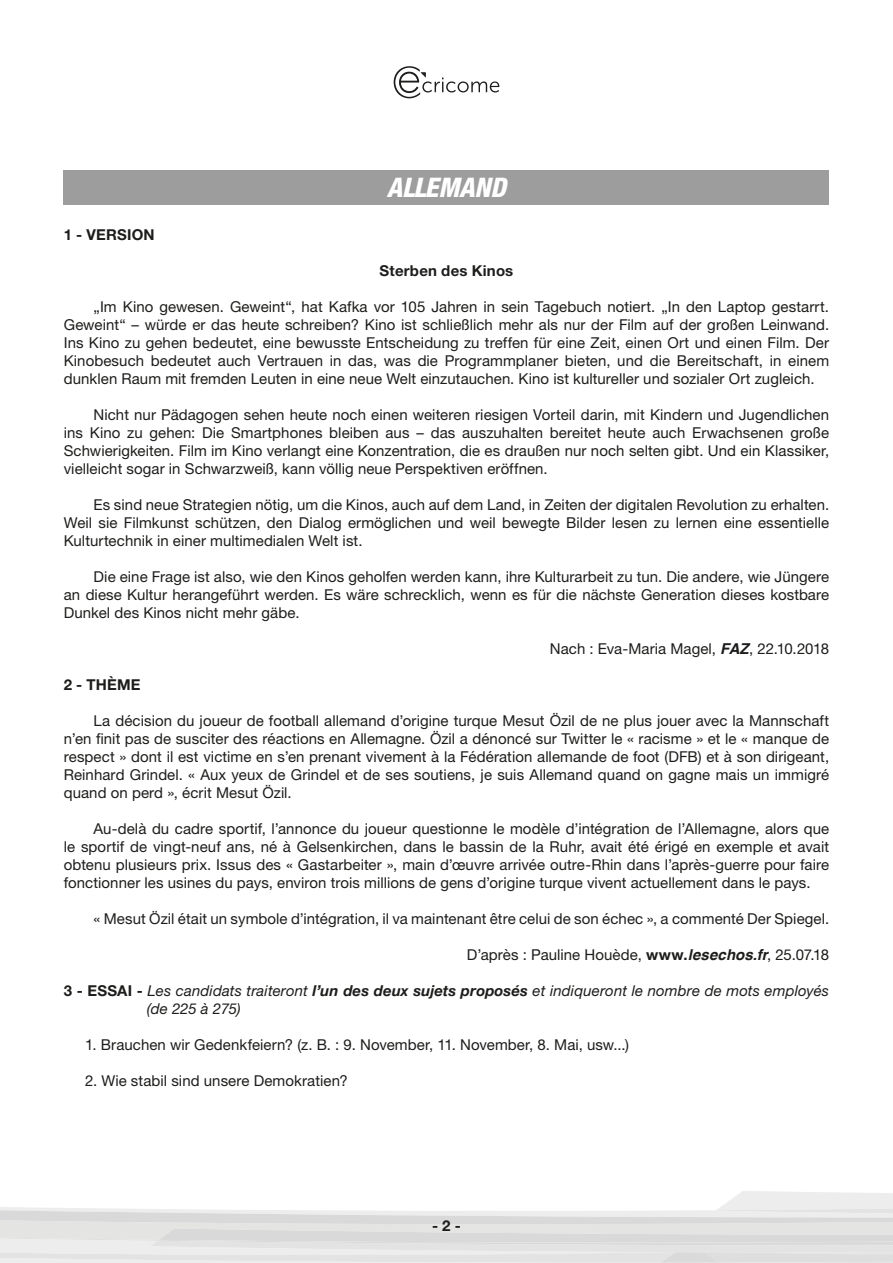
<style>
.page{position:relative;width:893px;height:1263px;background:#fff}
.page>*{position:absolute;margin:0;border:0;box-sizing:border-box;transform-origin:0 0}
.t1{font:italic 800 condensed 27px "Helvetica Neue";letter-spacing:-.01em;color:#fff}
.t2{font:15px/18px "Helvetica Neue LT Std";letter-spacing:.005em;color:#1d1d1b;text-align:justify}
.t3{font:italic 15px/18px "Helvetica Neue LT Std";letter-spacing:.01em;color:#1d1d1b}
.t4{font:700 15px "Helvetica Neue LT Std";letter-spacing:.015em;color:#1d1d1b}
.s1{font-family:"Helvetica";font-weight:700;font-style:italic}
.s2{font-weight:700}
.s3{font-weight:700;font-style:normal}
.s4{font-family:"Helvetica Neue";font-weight:700}
</style>
<div class="page">
<svg style="left:0;top:1191px;width:893px;height:72px"></svg>
<svg style="left:394px;top:66px;width:105px;height:32px"></svg>
<div style="left:64px;top:170px;width:765px;height:34px;background:#9d9d9d"></div>
<p class="t4" style="left:64px;top:225px;width:92px">1 - VERSION</p>
<h1 class="t1" style="left:387px;top:171px;width:121px">ALLEMAND</h1>
<p class="t4" style="left:380px;top:261px;width:135px">Sterben des Kinos</p>
<p class="t2" style="left:64px;top:298px;width:767px;text-indent:30px">„Im Kino gewesen. Geweint“, hat Kafka vor 105 Jahren in sein Tagebuch notiert. „In den Laptop gestarrt.<br>Geweint“ – würde er das heute schreiben? Kino ist schließlich mehr als nur der Film auf der großen Leinwand.<br>Ins Kino zu gehen bedeutet, eine bewusste Entscheidung zu treffen für eine Zeit, einen Ort und einen Film. Der Kinobesuch bedeutet auch Vertrauen in das, was die Programmplaner bieten, und die Bereitschaft, in einem dunklen Raum mit fremden Leuten in eine neue Welt einzutauchen. Kino ist kultureller und sozialer Ort zugleich.</p>
<p class="t2" style="left:64px;top:406px;width:767px;text-indent:30px">Nicht nur Pädagogen sehen heute noch einen weiteren riesigen Vorteil darin, mit Kindern und Jugendlichen ins Kino zu gehen: Die Smartphones bleiben aus – das auszuhalten bereitet heute auch Erwachsenen große Schwierigkeiten. Film im Kino verlangt eine Konzentration, die es draußen nur noch selten gibt. Und ein Klassiker, vielleicht sogar in Schwarzweiß, kann völlig neue Perspektiven eröffnen.</p>
<p class="t2" style="left:64px;top:496px;width:767px;text-indent:30px">Es sind neue Strategien nötig, um die Kinos, auch auf dem Land, in Zeiten der digitalen Revolution zu erhalten.<br>Weil sie Filmkunst schützen, den Dialog ermöglichen und weil bewegte Bilder lesen zu lernen eine essentielle Kulturtechnik in einer multimedialen Welt ist.</p>
<p class="t2" style="left:64px;top:568px;width:767px;text-indent:30px">Die eine Frage ist also, wie den Kinos geholfen werden kann, ihre Kulturarbeit zu tun. Die andere, wie Jüngere an diese Kultur herangeführt werden. Es wäre schrecklich, wenn es für die nächste Generation dieses kostbare Dunkel des Kinos nicht mehr gäbe.</p>
<p class="t2" style="left:550px;top:640px;width:281px">Nach : Eva-Maria Magel, <span class="s1">FAZ</span>, 22.10.2018</p>
<p class="t4" style="left:64px;top:675px;width:78px">2 - THÈME</p>
<p class="t2" style="left:64px;top:712px;width:767px;text-indent:30px">La décision du joueur de football allemand d’origine turque Mesut Özil de ne plus jouer avec la Mannschaft n’en finit pas de susciter des réactions en Allemagne. Özil a dénoncé sur Twitter le « racisme » et le « manque de respect » dont il est victime en s’en prenant vivement à la Fédération allemande de foot (DFB) et à son dirigeant, Reinhard Grindel. « Aux yeux de Grindel et de ses soutiens, je suis Allemand quand on gagne mais un immigré quand on perd », écrit Mesut Özil.</p>
<p class="t2" style="left:64px;top:820px;width:767px;text-indent:30px">Au-delà du cadre sportif, l’annonce du joueur questionne le modèle d’intégration de l’Allemagne, alors que le sportif de vingt-neuf ans, né à Gelsenkirchen, dans le bassin de la Ruhr, avait été érigé en exemple et avait obtenu plusieurs prix. Issus des « Gastarbeiter », main d’œuvre arrivée outre-Rhin dans l’après-guerre pour faire fonctionner les usines du pays, environ trois millions de gens d’origine turque vivent actuellement dans le pays.</p>
<p class="t2" style="left:94px;top:910px;width:737px">« Mesut Özil était un symbole d’intégration, il va maintenant être celui de son échec », a commenté Der Spiegel.</p>
<p class="t2" style="left:467px;top:946px;width:364px">D’après : Pauline Houède, <span class="s2">www.</span><span class="s1">lesechos.fr</span>, 25.07.18</p>
<p class="t3" style="left:147px;top:982px;width:684px;text-indent:-83px"><span class="s3">3 - ESSAI -</span> Les candidats traiteront <span class="s4">l’un des deux sujets proposés</span> et indiqueront le nombre de mots employés (de 225 à 275)</p>
<p class="t2" style="left:85px;top:1036px;width:545px">1. Brauchen wir Gedenkfeiern? (z. B. : 9. November, 11. November, 8. Mai, usw...)</p>
<p class="t2" style="left:85px;top:1072px;width:264px">2. Wie stabil sind unsere Demokratien?</p>
<p class="t4" style="left:432px;top:1216px;width:30px">- 2 -</p>
</div>
